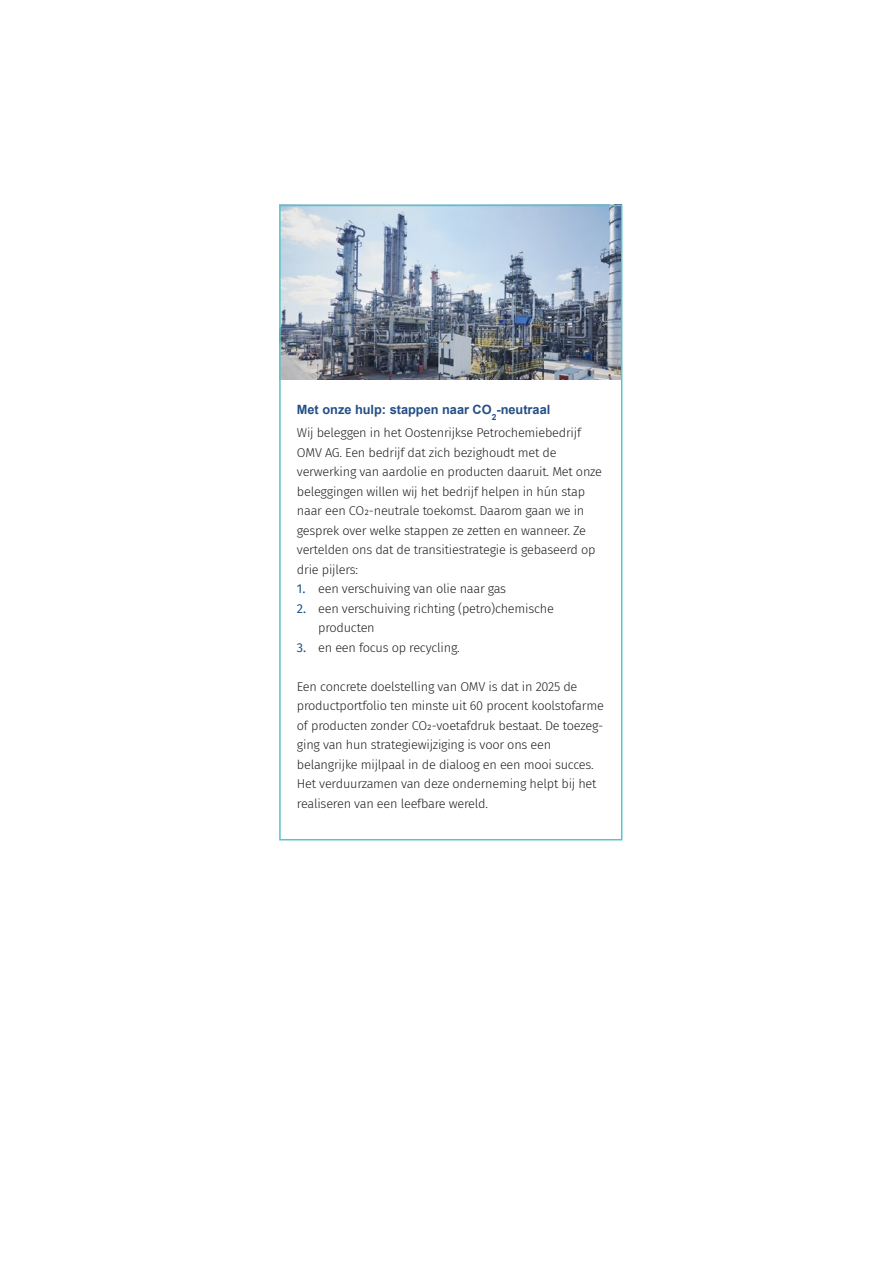
<style>
.page{position:relative;width:893px;height:1263px;background:#fff}
.page>*{position:absolute;margin:0;border:0;box-sizing:border-box;transform-origin:0 0}
.Bodycopy_Sans___Zwar{font:300 12.75px/19.5px "Fira Sans";letter-spacing:-.02em;color:#231f20}
.t1{font:700 12.75px "Arial";color:#244f86}
.t2{font:700 8.4px "Arial";color:#244f86}
.s1{font-weight:400;color:#1a5591}
</style>
<div class="page">
<img style="left:282px;top:208px;width:337px;height:172px">
<div style="left:279px;top:205px;width:343px;height:635px;border:2px solid #59c4c6"></div>
<p class="t1" style="left:297px;top:400px;width:255px">Met onze hulp: stappen naar CO -neutraal</p>
<p class="t2" style="left:492px;top:411px;width:6px">2</p>
<p class="Bodycopy_Sans___Zwar" style="left:297px;top:423px;width:307px">Wij beleggen in het Oostenrijkse Petrochemiebedrijf OMV AG. Een bedrijf dat zich bezighoudt met de verwerking van aardolie en producten daaruit. Met onze beleggingen willen wij het bedrijf helpen in hún stap naar een CO2-neutrale toekomst. Daarom gaan we in gesprek over welke stappen ze zetten en wanneer. Ze vertelden ons dat de transitiestrategie is gebaseerd op drie pijlers:</p>
<p class="Bodycopy_Sans___Zwar" style="left:297px;top:579px;width:211px"><span class="s1">1.</span> een verschuiving van olie naar gas</p>
<p class="Bodycopy_Sans___Zwar" style="left:318px;top:598px;width:237px;text-indent:-21px"><span class="s1">2.</span> een verschuiving richting (petro)chemische producten</p>
<p class="Bodycopy_Sans___Zwar" style="left:297px;top:637px;width:164px"><span class="s1">3.</span> en een focus op recycling.</p>
<p class="Bodycopy_Sans___Zwar" style="left:297px;top:676px;width:308px">Een concrete doelstelling van OMV is dat in 2025 de productportfolio ten minste uit 60 procent koolstofarme of producten zonder CO2-voetafdruk bestaat. De toezeg&shy;ging van hun strategiewijziging is voor ons een belangrijke mijlpaal in de dialoog en een mooi succes.<br>Het verduurzamen van deze onderneming helpt bij het realiseren van een leefbare wereld.</p>
</div>
